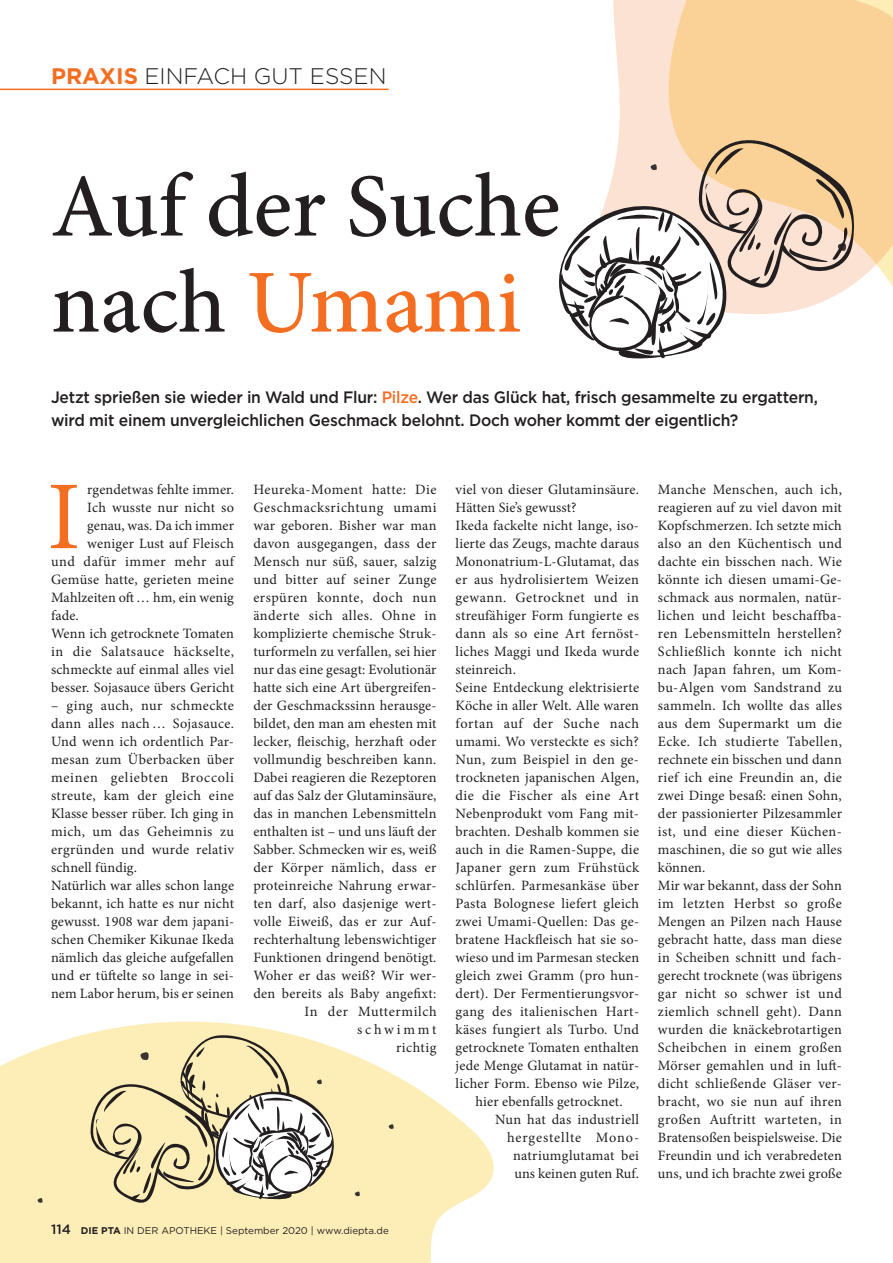
<style>
.page{position:relative;width:893px;height:1263px;background:#fff}
.page>*{position:absolute;margin:0;border:0;box-sizing:border-box;transform-origin:0 0}
.t1{font:97.35px "Minion Pro";color:#f36e21}
.t2{font:500 90px/96px "Minion Pro";color:#231f20}
.t3{font:300 22.5px "Gotham";color:#231f20}
.t4{font:500 16.5px/22.5px "Gotham";letter-spacing:-.015em;color:#231f20;scale:.95 1}
.t5{font:14.25px/18px "Minion Pro";letter-spacing:.015em;color:#231f20}
.t6{font:14.25px "Minion Pro";letter-spacing:.04em;color:#231f20}
.t7{font:14.25px "Minion Pro";letter-spacing:.035em;color:#231f20}
.t8{font:14.25px "Minion Pro";letter-spacing:.06em;color:#231f20}
.t9{font:9.75px "Gotham";color:#231f20}
.s1{font-weight:700;color:#f36e21}
.s2{color:#f36e21}
.s3{font-weight:500;font-size:13.5px}
.s4{font-weight:700}
</style>
<div class="page">
<svg style="left:613px;top:0;width:51px;height:130px;background:#fce4d6"></svg>
<svg style="left:664px;top:0;width:229px;height:287px;background:#fad39c"></svg>
<hr style="left:0;top:89px;width:389px;height:1px;background:#f36e21">
<svg style="left:0;top:1021px;width:494px;height:242px;fill:#fdeeb8"></svg>
<svg style="left:354px;top:1190px;width:6px;height:6px"></svg>
<svg style="left:88px;top:1034px;width:259px;height:183px;background:#e0d5af"></svg>
<svg style="left:37px;top:1196px;width:6px;height:7px"></svg>
<svg style="left:388px;top:1123px;width:6px;height:6px"></svg>
<svg style="left:559px;top:130px;width:302px;height:229px"></svg>
<h3 class="t3" style="left:51px;top:62px;width:337px"><span class="s1">PRAXIS</span> EINFACH GUT ESSEN</h3>
<h2 class="t2" style="left:51px;top:159px;width:511px">Auf der Suche nach <span class="s2">Umami</span></h2>
<p class="t4" style="left:51px;top:386px;width:809px">Jetzt sprießen sie wieder in Wald und Flur: <span class="s2">Pilze</span>. Wer das Glück hat, frisch gesammelte zu ergattern, wird mit einem unvergleichlichen Geschmack belohnt. Doch woher kommt der eigentlich?</p>
<h1 class="t1" style="left:47px;top:452px;width:35px">I</h1>
<p class="t5" style="left:87px;top:481px;width:148px">rgendetwas fehlte immer.</p>
<p class="t5" style="left:87px;top:499px;width:148px">Ich wusste nur nicht so</p>
<p class="t5" style="left:87px;top:517px;width:148px">genau, was. Da ich immer</p>
<p class="t5" style="left:87px;top:535px;width:148px">weniger Lust auf Fleisch</p>
<p class="t7" style="left:51px;top:552px;width:184px">und dafür immer mehr auf</p>
<p class="t5" style="left:51px;top:571px;width:184px">Gemüse hatte, gerieten meine</p>
<p class="t5" style="left:51px;top:589px;width:184px">Mahlzeiten oft… hm, ein wenig</p>
<p class="t5" style="left:51px;top:607px;width:29px">fade.</p>
<p class="t5" style="left:51px;top:625px;width:185px">Wenn ich getrocknete Tomaten</p>
<p class="t6" style="left:51px;top:642px;width:185px">in die Salatsauce häckselte,</p>
<p class="t5" style="left:51px;top:661px;width:185px">schmeckte auf einmal alles viel</p>
<p class="t5" style="left:51px;top:679px;width:185px">besser. Sojasauce übers Gericht</p>
<p class="t5" style="left:51px;top:697px;width:185px">– ging auch, nur schmeckte dann alles nach … Sojasauce.<br>Und wenn ich ordentlich Par&shy;mesan zum Überbacken über meinen geliebten Broccoli streute, kam der gleich eine<br>Klasse besser rüber. Ich ging in mich, um das Geheimnis zu ergründen und wurde relativ schnell fündig.<br>Natürlich war alles schon lange bekannt, ich hatte es nur nicht gewusst. 1908 war dem japani&shy;schen Chemiker Kikunae Ikeda nämlich das gleiche aufgefallen und er tüftelte so lange in sei&shy;nem Labor herum, bis er seinen</p>
<p class="t5" style="left:253px;top:481px;width:185px;text-align:right">Heureka-Moment hatte: Die<br>Geschmacksrichtung umami war geboren. Bisher war man davon ausgegangen, dass der<br>Mensch nur süß, sauer, salzig und bitter auf seiner Zunge erspüren konnte, doch nun änderte sich alles. Ohne in komplizierte chemische Struk&shy;turformeln zu verfallen, sei hier nur das eine gesagt: Evolutionär hatte sich eine Art übergreifen&shy;der Geschmackssinn herausge&shy;bildet, den man am ehesten mit lecker, fleischig, herzhaft oder vollmundig beschreiben kann.<br>Dabei reagieren die Rezeptoren auf das Salz der Glutaminsäure, das in manchen Lebensmitteln enthalten ist – und uns läuft der<br>Sabber. Schmecken wir es, weiß der Körper nämlich, dass er proteinreiche Nahrung erwar&shy;ten darf, also dasjenige wert&shy;volle Eiweiß, das er zur Auf&shy;rechterhaltung lebenswichtiger<br>Funktionen dringend benötigt.<br>Woher er das weiß? Wir wer&shy;den bereits als Baby angefixt:<br>In der Muttermilch schwimmt<br>richtig</p>
<p class="t5" style="left:456px;top:480px;width:185px">viel von dieser Glutaminsäure.</p>
<p class="t5" style="left:456px;top:498px;width:123px">Hätten Sie’s gewusst?</p>
<p class="t5" style="left:456px;top:516px;width:185px">Ikeda fackelte nicht lange, iso-</p>
<p class="t5" style="left:456px;top:534px;width:185px">lierte das Zeugs, machte daraus</p>
<p class="t5" style="left:456px;top:552px;width:185px">Mononatrium-L-Glutamat, das</p>
<p class="t5" style="left:456px;top:570px;width:185px">er aus hydrolisiertem Weizen</p>
<p class="t7" style="left:456px;top:588px;width:185px">gewann. Getrocknet und in</p>
<p class="t5" style="left:456px;top:606px;width:185px">streufähiger Form fungierte es</p>
<p class="t5" style="left:456px;top:624px;width:183px">dann als so eine Art fernöst-</p>
<p class="t5" style="left:456px;top:642px;width:185px">liches Maggi und Ikeda wurde</p>
<p class="t5" style="left:456px;top:660px;width:62px">steinreich.</p>
<p class="t5" style="left:456px;top:678px;width:185px">Seine Entdeckung elektrisierte</p>
<p class="t5" style="left:456px;top:696px;width:185px">Köche in aller Welt. Alle waren</p>
<p class="t6" style="left:456px;top:714px;width:185px">fortan auf der Suche nach</p>
<p class="t5" style="left:456px;top:732px;width:185px">umami. Wo versteckte es sich?</p>
<p class="t5" style="left:456px;top:750px;width:185px">Nun, zum Beispiel in den ge-</p>
<p class="t5" style="left:456px;top:768px;width:185px">trockneten japanischen Algen,</p>
<p class="t5" style="left:456px;top:786px;width:185px">die die Fischer als eine Art</p>
<p class="t5" style="left:456px;top:804px;width:185px">Nebenprodukt vom Fang mit-</p>
<p class="t5" style="left:456px;top:822px;width:185px">brachten. Deshalb kommen sie</p>
<p class="t5" style="left:456px;top:840px;width:185px">auch in die Ramen-Suppe, die</p>
<p class="t5" style="left:456px;top:858px;width:185px">Japaner gern zum Frühstück</p>
<p class="t5" style="left:456px;top:876px;width:185px">schlürfen. Parmesankäse über</p>
<p class="t5" style="left:456px;top:894px;width:185px">Pasta Bolognese liefert gleich</p>
<p class="t5" style="left:456px;top:912px;width:185px">zwei Umami-Quellen: Das ge-</p>
<p class="t5" style="left:456px;top:930px;width:185px">bratene Hackfleisch hat sie so-</p>
<p class="t5" style="left:456px;top:948px;width:185px">wieso und im Parmesan stecken</p>
<p class="t5" style="left:456px;top:966px;width:185px">gleich zwei Gramm (pro hun-</p>
<p class="t5" style="left:456px;top:984px;width:185px">dert). Der Fermentierungsvor-</p>
<p class="t5" style="left:456px;top:1002px;width:183px">gang des italienischen Hart-</p>
<p class="t5" style="left:456px;top:1020px;width:185px">käses fungiert als Turbo. Und</p>
<p class="t5" style="left:456px;top:1038px;width:185px">getrocknete Tomaten enthalten</p>
<p class="t5" style="left:456px;top:1056px;width:185px">jede Menge Glutamat in natür-</p>
<p class="t5" style="left:456px;top:1074px;width:185px">licher Form. Ebenso wie Pilze,</p>
<p class="t5" style="left:476px;top:1092px;width:149px">hier ebenfalls getrocknet.</p>
<p class="t5" style="left:495px;top:1110px;width:145px">Nun hat das industriell</p>
<p class="t8" style="left:507px;top:1128px;width:132px">hergestellte Mono-</p>
<p class="t5" style="left:513px;top:1146px;width:127px">natriumglutamat bei</p>
<p class="t5" style="left:515px;top:1164px;width:126px">uns keinen guten Ruf.</p>
<p class="t9" style="left:51px;top:1224px;width:339px"><span class="s3">114</span> <span class="s4">DIE PTA</span> IN DER APOTHEKE | September 2020 | www.diepta.de</p>
<p class="t5" style="left:658px;top:480px;width:186px">Manche Menschen, auch ich, reagieren auf zu viel davon mit<br>Kopfschmerzen. Ich setzte mich also an den Küchentisch und dachte ein bisschen nach. Wie könnte ich diesen umami-Ge&shy;schmack aus normalen, natür&shy;lichen und leicht beschaffba&shy;ren Lebensmitteln herstellen?<br>Schließlich konnte ich nicht nach Japan fahren, um Kom&shy;bu-Algen vom Sandstrand zu sammeln. Ich wollte das alles aus dem Supermarkt um die<br>Ecke. Ich studierte Tabellen, rechnete ein bisschen und dann rief ich eine Freundin an, die zwei Dinge besaß: einen Sohn, der passionierter Pilzesammler ist, und eine dieser Küchen&shy;maschinen, die so gut wie alles können.<br>Mir war bekannt, dass der Sohn im letzten Herbst so große<br>Mengen an Pilzen nach Hause gebracht hatte, dass man diese in Scheiben schnitt und fach&shy;gerecht trocknete (was übrigens gar nicht so schwer ist und ziemlich schnell geht). Dann wurden die knäckebrotartigen<br>Scheibchen in einem großen<br>Mörser gemahlen und in luft&shy;dicht schließende Gläser ver&shy;bracht, wo sie nun auf ihren großen Auftritt warteten, in<br>Bratensoßen beispielsweise. Die<br>Freundin und ich verabredeten uns, und ich brachte zwei große</p>
</div>
